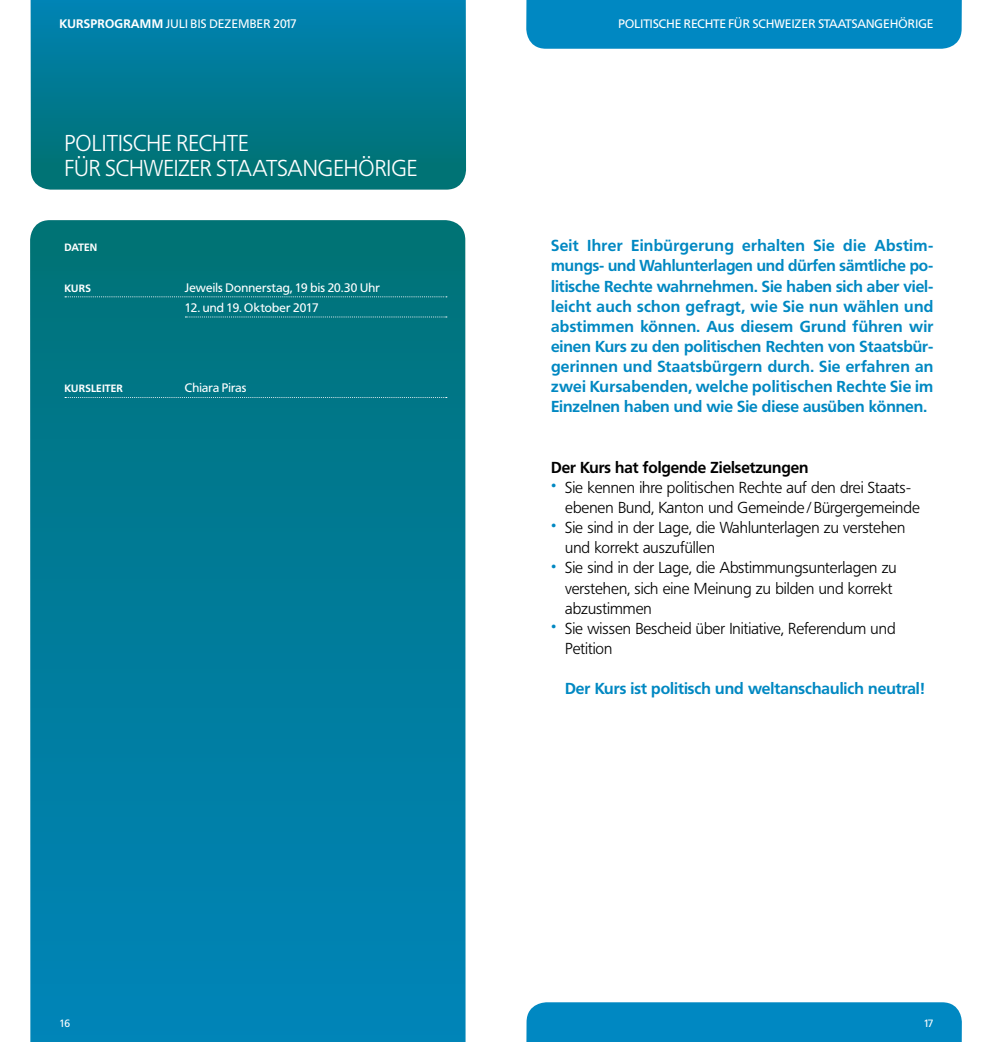
<style>
.page{position:relative;width:993px;height:1042px;background:#fff}
.page>*{position:absolute;margin:0;border:0;box-sizing:border-box;transform-origin:0 0}
.t1{font:300 22.75px "Frutiger BQ";color:#fff}
.t2{font:700 15.75px/20.1px "Frutiger BQ";color:#0088c2;text-align:justify}
.t3{font:300 15.75px/20.1px "Frutiger BQ";color:#000}
.t4{font:700 15.75px "Frutiger BQ";color:#000}
.Lauftext{font:12.25px "Frutiger BQ";letter-spacing:.015em;color:#fff}
.Lauftext-2{font:12.25px "Frutiger BQ";letter-spacing:.035em;color:#fff}
.Lauftext-3{font:700 10.5px "Frutiger BQ";letter-spacing:.015em;color:#fff}
.t5{font:10.5px "Frutiger BQ";color:#fff}
.s1{font-weight:700}
.s2{color:#0088c2}
</style>
<div class="page">
<svg style="left:30px;top:0;width:436px;height:190px;background:#027a92"></svg>
<svg style="left:30px;top:220px;width:435px;height:822px;background:#007b99"></svg>
<div style="left:526px;top:0;width:435px;height:49px;background:#0088c2"></div>
<div style="left:526px;top:1002px;width:435px;height:40px;background:#0088c2"></div>
<svg style="left:65px;top:296px;width:382px;height:1px"></svg>
<svg style="left:185px;top:316px;width:262px;height:1px"></svg>
<svg style="left:65px;top:397px;width:382px;height:1px"></svg>
<p class="Lauftext-2" style="left:60px;top:17px;width:239px"><span class="s1">KURSPROGRAMM</span> JULI BIS DEZEMBER 2017</p>
<p class="t1" style="left:64px;top:130px;width:185px">POLITISCHE RECHTE</p>
<p class="t1" style="left:64px;top:155px;width:354px">FÜR SCHWEIZER STAATSANGEHÖRIGE</p>
<p class="Lauftext-3" style="left:64px;top:241px;width:34px">DATEN</p>
<p class="Lauftext-3" style="left:64px;top:282px;width:28px">KURS</p>
<p class="Lauftext" style="left:185px;top:280px;width:196px">Jeweils Donnerstag, 19 bis 20.30 Uhr</p>
<p class="Lauftext" style="left:185px;top:300px;width:135px">12. und 19. Oktober 2017</p>
<p class="Lauftext-3" style="left:64px;top:382px;width:60px">KURSLEITER</p>
<p class="Lauftext" style="left:185px;top:381px;width:63px">Chiara Piras</p>
<p class="Lauftext" style="left:618px;top:16px;width:316px">POLITISCHE RECHTE FÜR SCHWEIZER STAATSANGEHÖRIGE</p>
<p class="t2" style="left:551px;top:236px;width:384px">Seit Ihrer Einbürgerung erhalten Sie die Abstim&shy;mungs- und Wahlunterlagen und dürfen sämtliche po&shy;litische Rechte wahrnehmen. Sie haben sich aber viel&shy;leicht auch schon gefragt, wie Sie nun wählen und abstimmen können. Aus diesem Grund führen wir einen Kurs zu den politischen Rechten von Staatsbür&shy;gerinnen und Staatsbürgern durch. Sie erfahren an zwei Kursabenden, welche politischen Rechte Sie im Einzelnen haben und wie Sie diese ausüben können.</p>
<p class="t4" style="left:551px;top:458px;width:259px">Der Kurs hat folgende Zielsetzungen</p>
<p class="t3" style="left:551px;top:477px;width:361px"><span class="s2">•</span> Sie kennen ihre politischen Rechte auf den drei Staats-</p>
<p class="t3" style="left:565px;top:498px;width:356px">ebenen Bund, Kanton und Gemeinde /Bürgergemeinde</p>
<p class="t3" style="left:565px;top:518px;width:341px;text-indent:-14px"><span class="s2">•</span> Sie sind in der Lage, die Wahlunterlagen zu verstehen und korrekt auszufüllen</p>
<p class="t3" style="left:551px;top:558px;width:347px;text-align:center"><span class="s2">•</span> Sie sind in der Lage, die Abstimmungsunterlagen zu verstehen, sich eine Meinung zu bilden und korrekt</p>
<p class="t3" style="left:565px;top:598px;width:88px">abzustimmen</p>
<p class="t3" style="left:565px;top:618px;width:332px;text-indent:-14px"><span class="s2">•</span> Sie wissen Bescheid über Initiative, Referendum und<br>Petition</p>
<p class="t2" style="left:565px;top:679px;width:361px">Der Kurs ist politisch und weltanschaulich neutral!</p>
<p class="t5" style="left:60px;top:1017px;width:12px">16</p>
<p class="t5" style="left:923px;top:1017px;width:11px">17</p>
</div>
